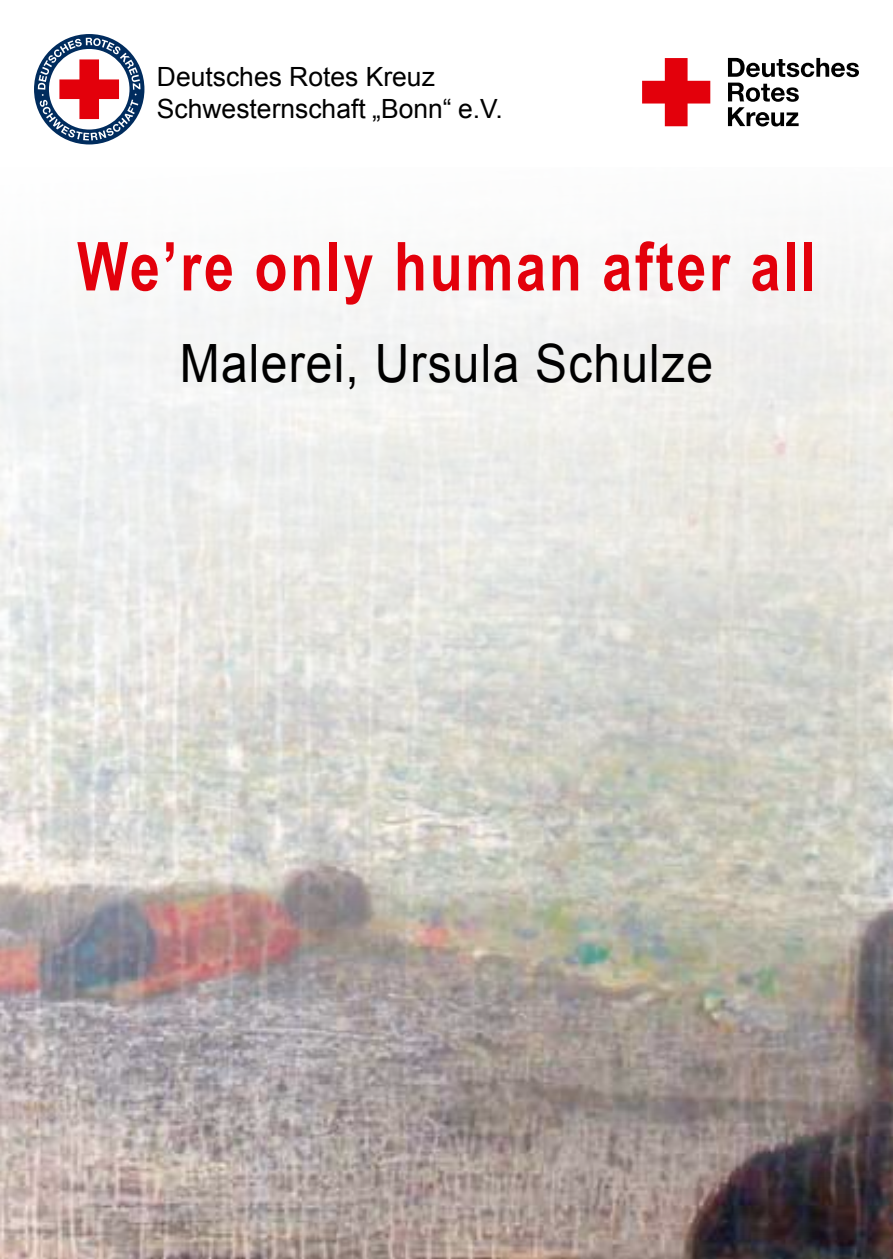
<style>
.page{position:relative;width:893px;height:1259px;background:#fff}
.page>*{position:absolute;margin:0;border:0;box-sizing:border-box;transform-origin:0 0}
.t1{font:700 67.5px "Arial";letter-spacing:.05em;color:#e3000b;scale:.8 1}
.t2{font:52.8px "Arial";letter-spacing:.025em;color:#000;scale:.91 1}
.t3{font:26.4px/31.8px "Arial";color:#000}
</style>
<div class="page">
<img style="left:0;top:246px;width:893px;height:1013px">
<svg style="left:728px;top:58px;width:131px;height:19px"></svg>
<svg style="left:728px;top:83px;width:71px;height:43px"></svg>
<svg style="left:642px;top:58px;width:68px;height:68px"></svg>
<div style="left:34px;top:34px;width:110px;height:110px;background:#002c5e;border-radius:50%"></div>
<svg style="left:38px;top:38px;width:102px;height:102px"></svg>
<p class="t3" style="left:157px;top:61px;width:347px">Deutsches Rotes Kreuz<br>Schwesternschaft „Bonn“ e.V.</p>
<h1 class="t1" style="left:77px;top:222px;width:925px">We’re only human after all</h1>
<h2 class="t2" style="left:180px;top:329px;width:587px">Malerei, Ursula Schulze</h2>
</div>
